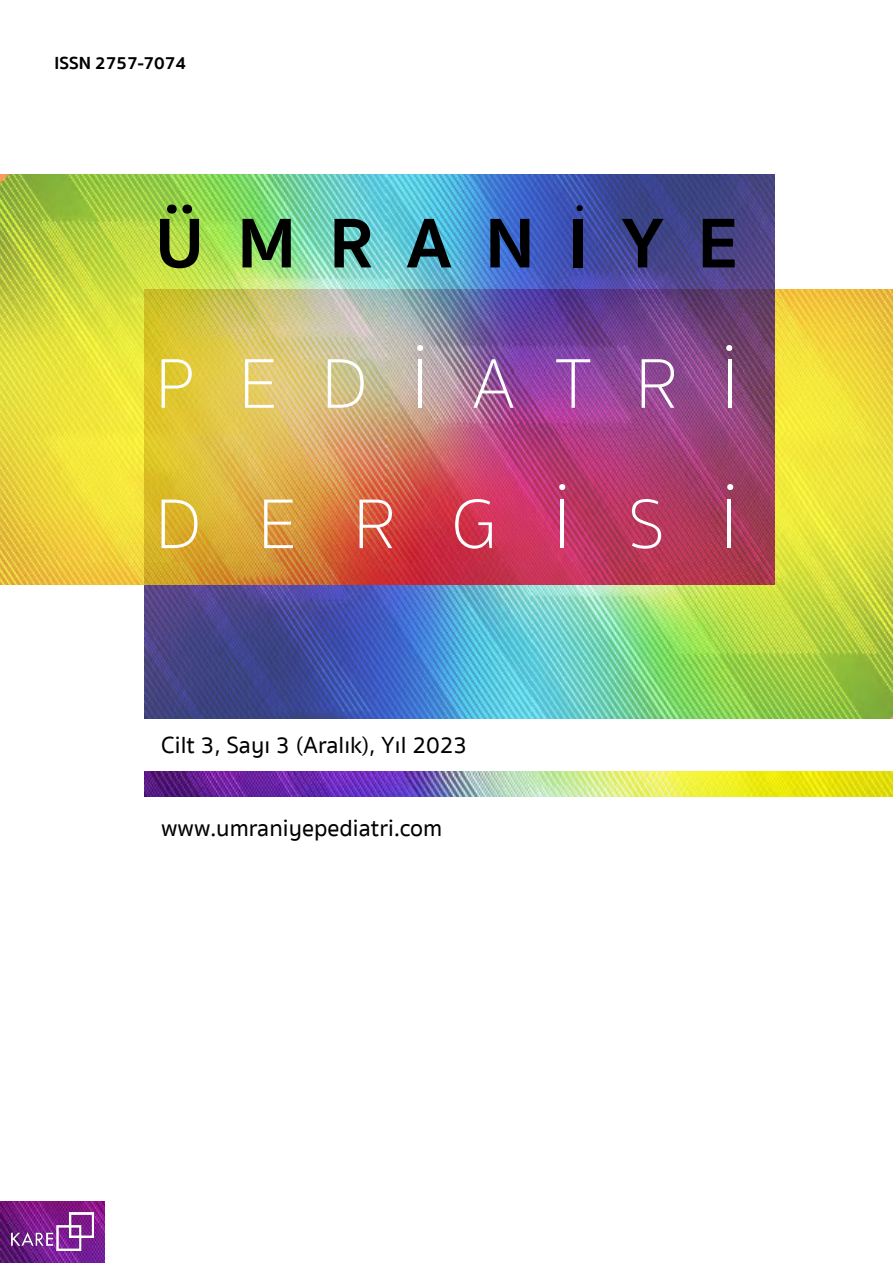
<style>
.page{position:relative;width:893px;height:1263px;background:#fff}
.page>*{position:absolute;margin:0;border:0;box-sizing:border-box;transform-origin:0 0}
.t1{font:100 72px/140.4px "Sukhumvit Set";letter-spacing:.61em;color:#fff}
.t2{font:700 72px "Sukhumvit Set";letter-spacing:.465em;color:#000}
.t3{font:100 72px "Sukhumvit Set";color:#000}
.t4{font:500 24px "Sukhumvit Set";color:#000}
.t5{font:700 18px "Sukhumvit Set";color:#000}
</style>
<div class="page">
<img style="left:0;top:1201px;width:104px;height:62px">
<img style="left:11px;top:1212px;width:82px;height:38px">
<img style="left:145px;top:289px;width:748px;height:430px">
<img style="left:0;top:174px;width:774px;height:411px">
<img style="left:145px;top:771px;width:748px;height:26px">
<p class="t5" style="left:54px;top:49px;width:133px">ISSN 2757-7074</p>
<h1 class="t2" style="left:155px;top:188px;width:584px">ÜMRANIYE</h1>
<h1 class="t3" style="left:572px;top:138px;width:17px">.</h1>
<h1 class="t1" style="left:412px;top:258px;width:17px">.</h1>
<h1 class="t1" style="left:721px;top:258px;width:17px">.</h1>
<h1 class="t1" style="left:155px;top:315px;width:584px">PEDIATRI<br>DERGISI</h1>
<h1 class="t1" style="left:554px;top:397px;width:17px">.</h1>
<h1 class="t1" style="left:722px;top:397px;width:17px">.</h1>
<p class="t4" style="left:161px;top:729px;width:308px">Cilt 3, Sayı 3 (Aralık), Yıl 2023</p>
<p class="t4" style="left:161px;top:811px;width:283px">www.umraniyepediatri.com</p>
</div>
